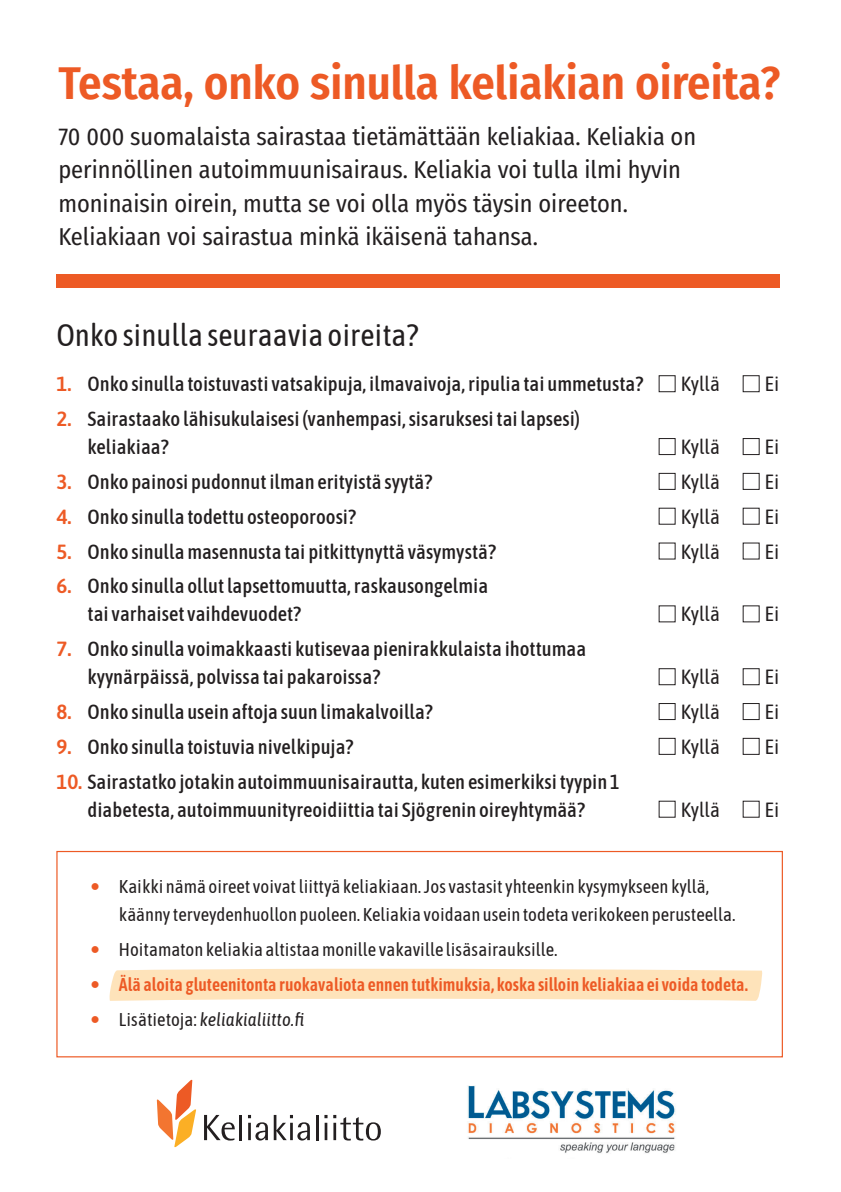
<style>
.page{position:relative;width:841px;height:1192px;background:#fff}
.page>*{position:absolute;margin:0;border:0;box-sizing:border-box;transform-origin:0 0}
.t1{font:600 46.4px "Fira Sans Condensed";color:#ed5a25}
.G_kysely{font:31px "Asap Condensed";color:#231f20}
.t2{font:24.4px/33.4px "Fira Sans Condensed";color:#231f20}
.G_kysely-2{font:500 20.4px/28px "Asap Condensed";color:#231f20}
.G_kysely-3{font:20.4px "Asap Condensed";color:#231f20}
.G_kysely-4{font:18.4px/28px "Asap Condensed";color:#231f20}
.G_kysely-5{font:600 18.4px "Asap Condensed";color:#ed5a25;scale:.95 1}
.G_kysely-6{font:italic 18.4px "Asap Condensed";color:#231f20}
.s1{font-family:"Asap";font-weight:600;color:#ed5a25}
.s2{font-family:"Asap";font-weight:700;font-size:26px;color:#ed5a25}
.s3{font-family:"Asap";font-weight:700;font-size:26px}
.s4{font-family:"Asap";font-weight:700;font-style:normal;font-size:26px;color:#ed5a25}
.s5{font-style:normal}
</style>
<div class="page">
<div style="left:658px;top:375px;width:17px;height:17px;border:1px solid #231f20"></div>
<div style="left:742px;top:375px;width:17px;height:17px;border:1px solid #231f20"></div>
<div style="left:658px;top:438px;width:17px;height:17px;border:1px solid #231f20"></div>
<div style="left:742px;top:438px;width:17px;height:17px;border:1px solid #231f20"></div>
<div style="left:658px;top:473px;width:17px;height:17px;border:1px solid #231f20"></div>
<div style="left:742px;top:473px;width:17px;height:17px;border:1px solid #231f20"></div>
<div style="left:658px;top:668px;width:17px;height:17px;border:1px solid #231f20"></div>
<div style="left:742px;top:668px;width:17px;height:17px;border:1px solid #231f20"></div>
<div style="left:658px;top:703px;width:17px;height:17px;border:1px solid #231f20"></div>
<div style="left:742px;top:703px;width:17px;height:17px;border:1px solid #231f20"></div>
<div style="left:56px;top:274px;width:724px;height:14px;background:#ed5a25"></div>
<svg style="left:157px;top:1079px;width:39px;height:68px"></svg>
<svg style="left:204px;top:1114px;width:31px;height:26px"></svg>
<hr style="left:239px;top:1114px;width:3px;height:25px;background:#231f20">
<svg style="left:248px;top:1114px;width:20px;height:26px"></svg>
<svg style="left:274px;top:1114px;width:36px;height:26px"></svg>
<hr style="left:316px;top:1114px;width:2px;height:25px;background:#231f20">
<svg style="left:324px;top:1114px;width:3px;height:25px"></svg>
<svg style="left:333px;top:1114px;width:48px;height:26px"></svg>
<img style="left:468px;top:1085px;width:208px;height:68px">
<div style="left:56px;top:850px;width:727px;height:207px;border:1px solid #ed5a25"></div>
<svg style="left:109px;top:968px;width:654px;height:33px"></svg>
<p class="t1" style="left:58px;top:45px;width:723px">Testaa, onko sinulla keliakian oireita?</p>
<p class="t2" style="left:58px;top:119px;width:639px">70 000 suomalaista sairastaa tietämättään keliakiaa. Keliakia on perinnöllinen autoimmuunisairaus. Keliakia voi tulla ilmi hyvin moninaisin oirein, mutta se voi olla myös täysin oireeton.<br>Keliakiaan voi sairastua minkä ikäisenä tahansa.</p>
<p class="G_kysely" style="left:56px;top:315px;width:364px">Onko sinulla seuraavia oireita?</p>
<p class="G_kysely-2" style="left:56px;top:369px;width:588px"><span class="s1">1.</span> Onko sinulla toistuvasti vatsakipuja, ilmavaivoja, ripulia tai ummetusta?</p>
<p class="G_kysely-3" style="left:681px;top:370px;width:41px">Kyllä</p>
<p class="G_kysely-3" style="left:765px;top:370px;width:16px">Ei</p>
<p class="G_kysely-2" style="left:88px;top:404px;width:494px;text-indent:-31px"><span class="s1">2.</span> Sairastaako lähisukulaisesi (vanhempasi, sisaruksesi tai lapsesi) keliakiaa?</p>
<p class="G_kysely-3" style="left:681px;top:433px;width:41px">Kyllä</p>
<p class="G_kysely-3" style="left:765px;top:433px;width:16px">Ei</p>
<p class="G_kysely-2" style="left:56px;top:467px;width:377px"><span class="s1">3.</span> Onko painosi pudonnut ilman erityistä syytä?</p>
<p class="G_kysely-3" style="left:681px;top:468px;width:41px">Kyllä</p>
<p class="G_kysely-3" style="left:765px;top:468px;width:16px">Ei</p>
<p class="G_kysely-2" style="left:56px;top:502px;width:301px"><span class="s1">4.</span> Onko sinulla todettu osteoporoosi?</p>
<p class="G_kysely-3" style="left:681px;top:503px;width:41px">Kyllä</p>
<p class="G_kysely-3" style="left:765px;top:503px;width:16px">Ei</p>
<p class="G_kysely-2" style="left:56px;top:536px;width:441px"><span class="s1">5.</span> Onko sinulla masennusta tai pitkittynyttä väsymystä?</p>
<p class="G_kysely-3" style="left:681px;top:538px;width:41px">Kyllä</p>
<p class="G_kysely-3" style="left:765px;top:538px;width:16px">Ei</p>
<p class="G_kysely-2" style="left:88px;top:571px;width:402px;text-indent:-31px"><span class="s1">6.</span> Onko sinulla ollut lapsettomuutta, raskausongelmia tai varhaiset vaihdevuodet?</p>
<p class="G_kysely-3" style="left:681px;top:600px;width:41px">Kyllä</p>
<p class="G_kysely-3" style="left:765px;top:600px;width:16px">Ei</p>
<p class="G_kysely-2" style="left:88px;top:634px;width:500px;text-indent:-31px"><span class="s1">7.</span> Onko sinulla voimakkaasti kutisevaa pienirakkulaista ihottumaa kyynärpäissä, polvissa tai pakaroissa?</p>
<p class="G_kysely-3" style="left:681px;top:663px;width:41px">Kyllä</p>
<p class="G_kysely-3" style="left:765px;top:663px;width:16px">Ei</p>
<p class="G_kysely-2" style="left:56px;top:697px;width:378px"><span class="s1">8.</span> Onko sinulla usein aftoja suun limakalvoilla?</p>
<p class="G_kysely-3" style="left:681px;top:698px;width:41px">Kyllä</p>
<p class="G_kysely-3" style="left:765px;top:698px;width:16px">Ei</p>
<p class="G_kysely-2" style="left:56px;top:732px;width:299px"><span class="s1">9.</span> Onko sinulla toistuvia nivelkipuja?</p>
<p class="G_kysely-3" style="left:681px;top:733px;width:41px">Kyllä</p>
<p class="G_kysely-3" style="left:765px;top:733px;width:16px">Ei</p>
<p class="G_kysely-2" style="left:56px;top:766px;width:565px;text-align:center"><span class="s1">10.</span> Sairastatko jotakin autoimmuunisairautta, kuten esimerkiksi tyypin 1 diabetesta, autoimmuunityreoidiittia tai Sjögrenin oireyhtymää?</p>
<p class="G_kysely-3" style="left:681px;top:796px;width:41px">Kyllä</p>
<p class="G_kysely-3" style="left:765px;top:796px;width:16px">Ei</p>
<p class="G_kysely-4" style="left:119px;top:872px;width:618px;text-indent:-28px"><span class="s2">•</span> Kaikki nämä oireet voivat liittyä keliakiaan. Jos vastasit yhteenkin kysymykseen kyllä, käänny terveydenhuollon puoleen. Keliakia voidaan usein todeta verikokeen perusteella.</p>
<p class="G_kysely-4" style="left:91px;top:934px;width:468px"><span class="s2">•</span> Hoitamaton keliakia altistaa monille vakaville lisäsairauksille.</p>
<p class="G_kysely-5" style="left:91px;top:972px;width:693px"><span class="s3">•</span> Älä aloita gluteenitonta ruokavaliota ennen tutkimuksia, koska silloin keliakiaa ei voida todeta.</p>
<p class="G_kysely-6" style="left:91px;top:1007px;width:215px"><span class="s4">•</span> <span class="s5">Lisätietoja:</span> keliakialiitto.fi</p>
</div>
